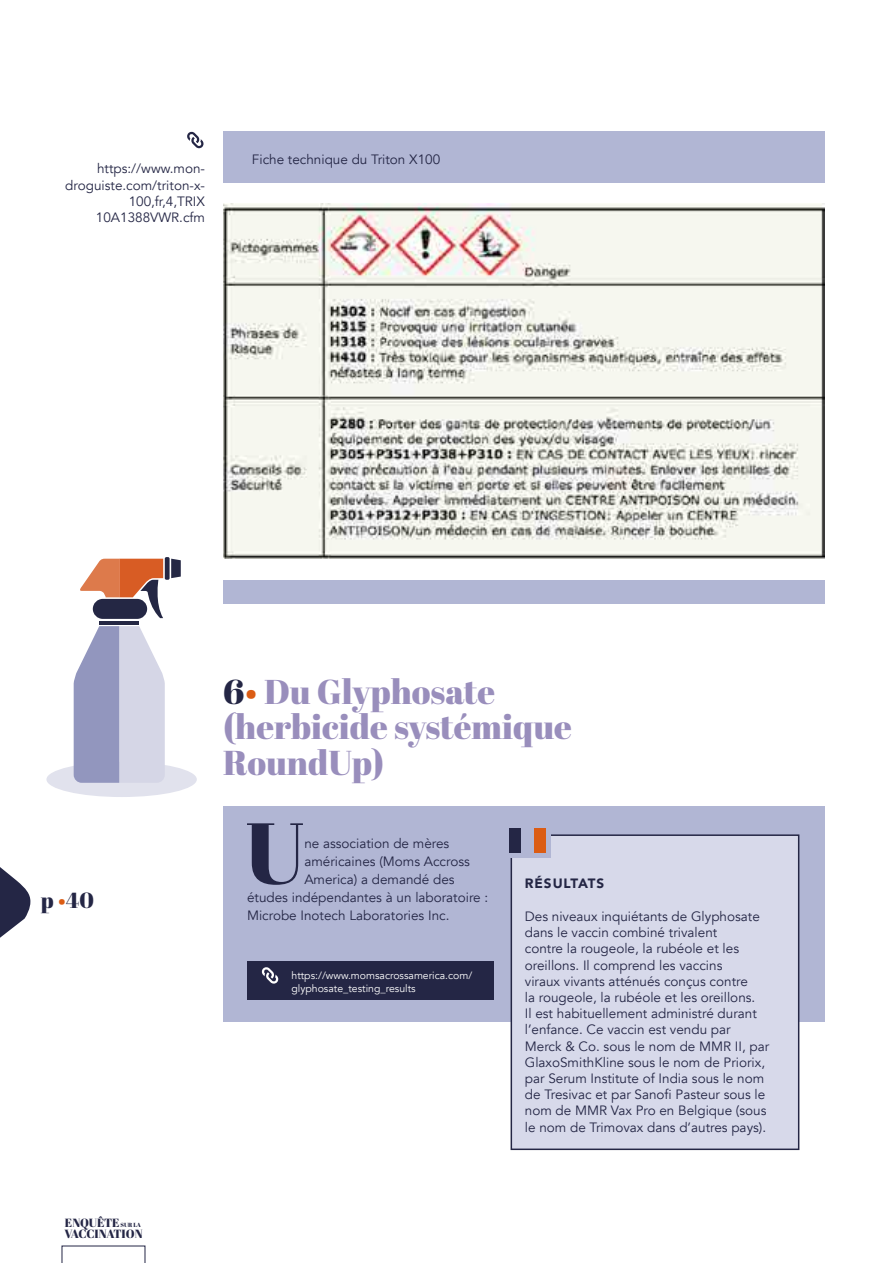
<style>
.page{position:relative;width:893px;height:1263px;background:#fff}
.page>*{position:absolute;margin:0;border:0;box-sizing:border-box;transform-origin:0 0}
.TEXTE_COURANT_LETTRI{font:86.55px "Abril Fatface";color:#242645}
.TITRE_01{font:34.5px/35.4px "Abril Fatface";color:#998ebc}
.t1{font:21.9px "Abril Fatface";color:#242645}
.TEXTE_COURANT{font:13.5px/16.2px "Avenir";color:#242645;text-align:right}
.TEXTE_COURANT_LETTRI-2{font:13.5px "Avenir";color:#242645}
.TITRE_02{font:900 13.5px "Avenir";letter-spacing:.07em;color:#242645}
.t2{font:11.85px "Abril Fatface";letter-spacing:-.005em;color:#242645}
.HYPERLIENS{font:10.5px/12.6px "Avenir";color:#fff}
.s1{color:#db5c14}
.s2{font-size:6px}
.s3{color:#242645}
</style>
<div class="page">
<svg style="left:0;top:867px;width:30px;height:71px"></svg>
<svg style="left:61px;top:1245px;width:85px;height:18px"></svg>
<div style="left:223px;top:132px;width:602px;height:472px;background:#b1b6d4"></div>
<div style="left:214px;top:183px;width:620px;height:397px;background:#fff"></div>
<img style="left:223px;top:204px;width:602px;height:355px">
<svg style="left:187px;top:131px;width:17px;height:18px"></svg>
<div style="left:223px;top:807px;width:602px;height:215px;background:#b1b6d4"></div>
<div style="left:247px;top:961px;width:246px;height:39px;background:#242645"></div>
<svg style="left:261px;top:967px;width:18px;height:17px"></svg>
<div style="left:511px;top:835px;width:288px;height:314px;background:#d7d9ea"></div>
<div style="left:511px;top:834px;width:288px;height:316px;border:2px solid #242645"></div>
<div style="left:504px;top:823px;width:47px;height:34px;background:#b1b6d4"></div>
<div style="left:510px;top:828px;width:11px;height:25px;background:#242645"></div>
<div style="left:535px;top:828px;width:11px;height:25px;background:#db5c14"></div>
<div style="left:46px;top:762px;width:151px;height:35px;background:#e1e2ed;border-radius:50%"></div>
<svg style="left:93px;top:599px;width:54px;height:20px"></svg>
<div style="left:165px;top:557px;width:5px;height:23px;background:#242744;border-radius:2px"></div>
<svg style="left:171px;top:559px;width:10px;height:19px"></svg>
<hr style="left:119px;top:621px;width:20px;height:3px;background:#242744">
<svg style="left:80px;top:559px;width:83px;height:59px"></svg>
<svg style="left:74px;top:626px;width:91px;height:157px"></svg>
<hr style="left:99px;top:621px;width:20px;height:3px;background:#242744">
<p class="TEXTE_COURANT" style="left:65px;top:161px;width:141px">https://www.mon&shy;droguiste.com/triton-x-<br>100,fr,4,TRIX<br>10A1388VWR.cfm</p>
<p class="TEXTE_COURANT" style="left:252px;top:151px;width:190px">Fiche technique du Triton X100</p>
<h3 class="t1" style="left:41px;top:884px;width:55px">p <span class="s1">•</span>40</h3>
<p class="t2" style="left:65px;top:1214px;width:78px">ENQUÊTE <span class="s2">SUR LA</span></p>
<p class="t2" style="left:65px;top:1226px;width:80px">VACCINATION</p>
<p class="TITRE_01" style="left:223px;top:673px;width:274px"><span class="s3">6</span><span class="s1">•</span> Du Glyphosate</p>
<p class="TITRE_01" style="left:223px;top:708px;width:351px">(herbicide systémique<br>RoundUp)</p>
<p class="TEXTE_COURANT_LETTRI" style="left:245px;top:792px;width:61px">U</p>
<p class="TEXTE_COURANT_LETTRI-2" style="left:304px;top:835px;width:147px">ne association de mères</p>
<p class="TEXTE_COURANT_LETTRI-2" style="left:304px;top:853px;width:167px">américaines (Moms Accross</p>
<p class="TEXTE_COURANT_LETTRI-2" style="left:304px;top:871px;width:152px">America) a demandé des</p>
<p class="TEXTE_COURANT_LETTRI-2" style="left:247px;top:889px;width:243px">études indépendantes à un laboratoire :</p>
<p class="TEXTE_COURANT_LETTRI-2" style="left:247px;top:907px;width:204px">Microbe Inotech Laboratories Inc.</p>
<p class="HYPERLIENS" style="left:291px;top:969px;width:182px">https://www.momsacrossamerica.com/ glyphosate_testing_results</p>
<p class="TITRE_02" style="left:525px;top:871px;width:81px">RÉSULTATS</p>
<p class="TEXTE_COURANT" style="left:525px;top:908px;width:246px;text-align:left">Des niveaux inquiétants de Glyphosate dans le vaccin combiné trivalent<br>contre la rougeole, la rubéole et les oreillons. Il comprend les vaccins<br>viraux vivants atténués conçus contre<br>la rougeole, la rubéole et les oreillons.<br>Il est habituellement administré durant l’enfance. Ce vaccin est vendu par Merck &amp; Co. sous le nom de MMR II, par GlaxoSmithKline sous le nom de Priorix, par Serum Institute of India sous le nom de Tresivac et par Sanofi Pasteur sous le nom de MMR Vax Pro en Belgique (sous le nom de Trimovax dans d’autres pays).</p>
</div>
